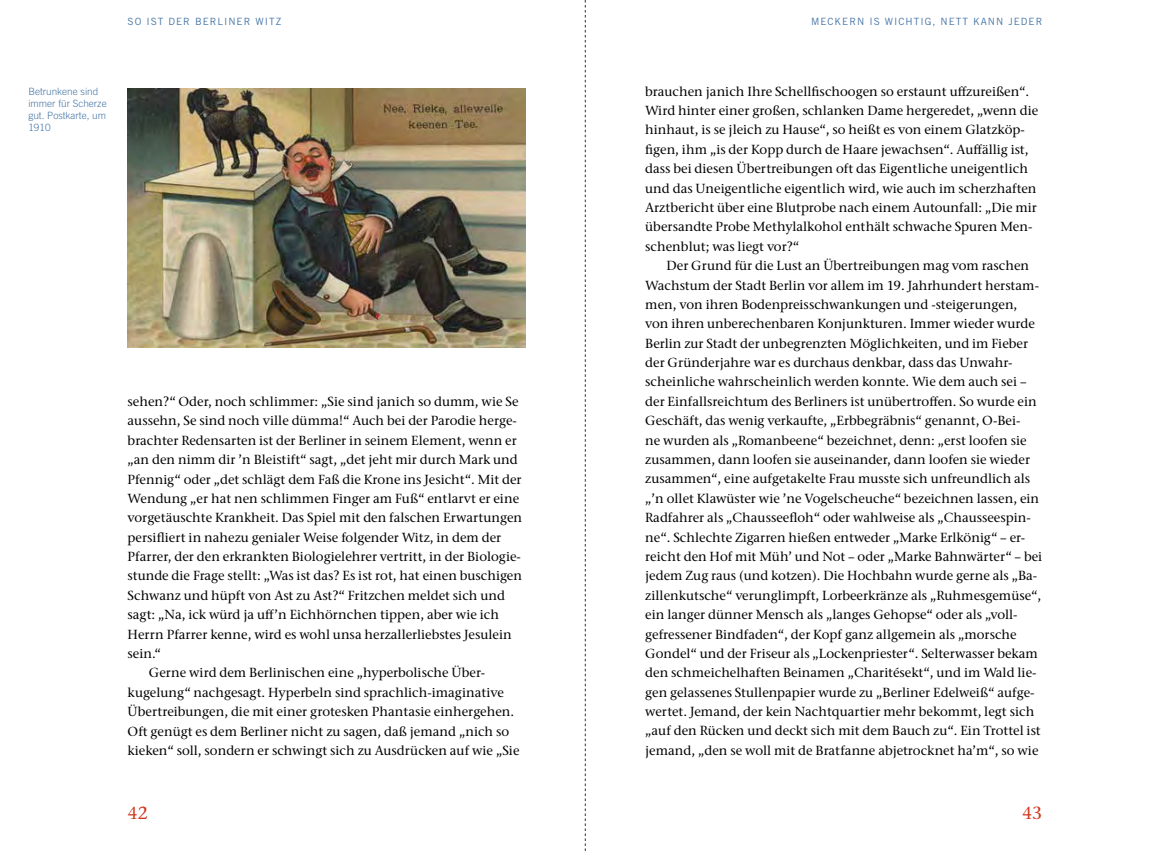
<style>
.page{position:relative;width:1170px;height:851px;background:#fff}
.page>*{position:absolute;margin:0;border:0;box-sizing:border-box;transform-origin:0 0}
.t1{font:500 17.5px "Stone Serif ITC Pro";color:#cf361c}
.t2{font:500 13.12px/19.4px "Stone Serif ITC Pro";color:#000}
.t3{font:10px "Trade Gothic";letter-spacing:.1em;color:#4675a7}
.t4{font:300 10px/12px "Trade Gothic LT Com";color:#4675a7}
</style>
<div class="page">
<svg style="left:585px;top:0;width:1px;height:850px"></svg>
<img style="left:128px;top:89px;width:397px;height:259px">
<p class="t3" style="left:128px;top:16px;width:155px">SO IST DER BERLINER WITZ</p>
<p class="t3" style="left:811px;top:16px;width:233px">MECKERN IS WICHTIG, NETT KANN JEDER</p>
<p class="t4" style="left:28px;top:85px;width:80px">Betrunkene sind immer für Scherze gut. Postkarte, um<br>1910</p>
<p class="t2" style="left:128px;top:392px;width:392px">sehen?“ Oder, noch schlimmer: „Sie sind janich so dumm, wie Se</p>
<p class="t2" style="left:128px;top:411px;width:391px">aussehn, Se sind noch ville dümma!“ Auch bei der Parodie herge-</p>
<p class="t2" style="left:128px;top:430px;width:390px">brachter Redensarten ist der Berliner in seinem Element, wenn er</p>
<p class="t2" style="left:128px;top:450px;width:391px">„an den nimm dir ’n Bleistift“ sagt, „det jeht mir durch Mark und</p>
<p class="t2" style="left:128px;top:469px;width:395px">Pfennig“ oder „det schlägt dem Faß die Krone ins Jesicht“. Mit der</p>
<p class="t2" style="left:128px;top:488px;width:393px">Wendung „er hat nen schlimmen Finger am Fuß“ entlarvt er eine</p>
<p class="t2" style="left:128px;top:508px;width:396px">vorgetäuschte Krankheit. Das Spiel mit den falschen Erwartungen</p>
<p class="t2" style="left:128px;top:527px;width:375px">persifliert in nahezu genialer Weise folgender Witz, in dem der</p>
<p class="t2" style="left:128px;top:546px;width:395px">Pfarrer, der den erkrankten Biologielehrer vertritt, in der Biologie-</p>
<p class="t2" style="left:128px;top:566px;width:396px">stunde die Frage stellt: „Was ist das? Es ist rot, hat einen buschigen</p>
<p class="t2" style="left:128px;top:585px;width:379px">Schwanz und hüpft von Ast zu Ast?“ Fritzchen meldet sich und</p>
<p class="t2" style="left:128px;top:605px;width:373px">sagt: „Na, ick würd ja uff’n Eichhörnchen tippen, aber wie ich</p>
<p class="t2" style="left:128px;top:624px;width:385px">Herrn Pfarrer kenne, wird es wohl unsa herzallerliebstes Jesulein</p>
<p class="t2" style="left:128px;top:643px;width:35px">sein.“</p>
<p class="t2" style="left:149px;top:663px;width:338px">Gerne wird dem Berlinischen eine „hyperbolische Über-</p>
<p class="t2" style="left:128px;top:682px;width:378px">kugelung“ nachgesagt. Hyperbeln sind sprachlich-imaginative</p>
<p class="t2" style="left:128px;top:701px;width:388px">Übertreibungen, die mit einer grotesken Phantasie einhergehen.</p>
<p class="t2" style="left:128px;top:721px;width:383px">Oft genügt es dem Berliner nicht zu sagen, daß jemand „nich so</p>
<p class="t2" style="left:128px;top:740px;width:393px">kieken“ soll, sondern er schwingt sich zu Ausdrücken auf wie „Sie</p>
<p class="t2" style="left:645px;top:81px;width:394px">brauchen janich Ihre Schellfischoogen so erstaunt uffzureißen“.<br>Wird hinter einer großen, schlanken Dame hergeredet, „wenn die hinhaut, is se jleich zu Hause“, so heißt es von einem Glatzköp&shy;figen, ihm „is der Kopp durch de Haare jewachsen“. Auffällig ist, dass bei diesen Übertreibungen oft das Eigentliche uneigentlich und das Uneigentliche eigentlich wird, wie auch im scherzhaften Arztbericht über eine Blutprobe nach einem Autounfall: „Die mir übersandte Probe Methylalkohol enthält schwache Spuren Men&shy;schenblut; was liegt vor?“</p>
<p class="t2" style="left:645px;top:256px;width:398px;text-indent:21px">Der Grund für die Lust an Übertreibungen mag vom raschen Wachstum der Stadt Berlin vor allem im 19. Jahrhundert herstam&shy;men, von ihren Bodenpreisschwankungen und -steigerungen, von ihren unberechenbaren Konjunkturen. Immer wieder wurde Berlin zur Stadt der unbegrenzten Möglichkeiten, und im Fieber der Gründerjahre war es durchaus denkbar, dass das Unwahr&shy;scheinliche wahrscheinlich werden konnte. Wie dem auch sei – der Einfallsreichtum des Berliners ist unübertroffen. So wurde ein Geschäft, das wenig verkaufte, „Erbbegräbnis“ genannt, O-Bei-<br>ne wurden als „Romanbeene“ bezeichnet, denn: „erst loofen sie zusammen, dann loofen sie auseinander, dann loofen sie wieder zusammen“, eine aufgetakelte Frau musste sich unfreundlich als „’n ollet Klawüster wie ’ne Vogelscheuche“ bezeichnen lassen, ein Radfahrer als „Chausseefloh“ oder wahlweise als „Chausseespin&shy;ne“. Schlechte Zigarren hießen entweder „Marke Erlkönig“ – er&shy;reicht den Hof mit Müh’ und Not – oder „Marke Bahnwärter“ – bei jedem Zug raus (und kotzen). Die Hochbahn wurde gerne als „Ba&shy;zillenkutsche“ verunglimpft, Lorbeerkränze als „Ruhmesgemüse“, ein langer dünner Mensch als „langes Gehopse“ oder als „voll&shy;gefressener Bindfaden“, der Kopf ganz allgemein als „morsche Gondel“ und der Friseur als „Lockenpriester“. Selterwasser bekam den schmeichelhaften Beinamen „Charitésekt“, und im Wald lie&shy;gen gelassenes Stullenpapier wurde zu „Berliner Edelweiß“ aufge&shy;wertet. Jemand, der kein Nachtquartier mehr bekommt, legt sich „auf den Rücken und deckt sich mit dem Bauch zu“. Ein Trottel ist jemand, „den se woll mit de Bratfanne abjetrocknet ha’m“, so wie</p>
<h1 class="t1" style="left:128px;top:802px;width:22px">42</h1>
<h1 class="t1" style="left:1022px;top:802px;width:22px">43</h1>
</div>
